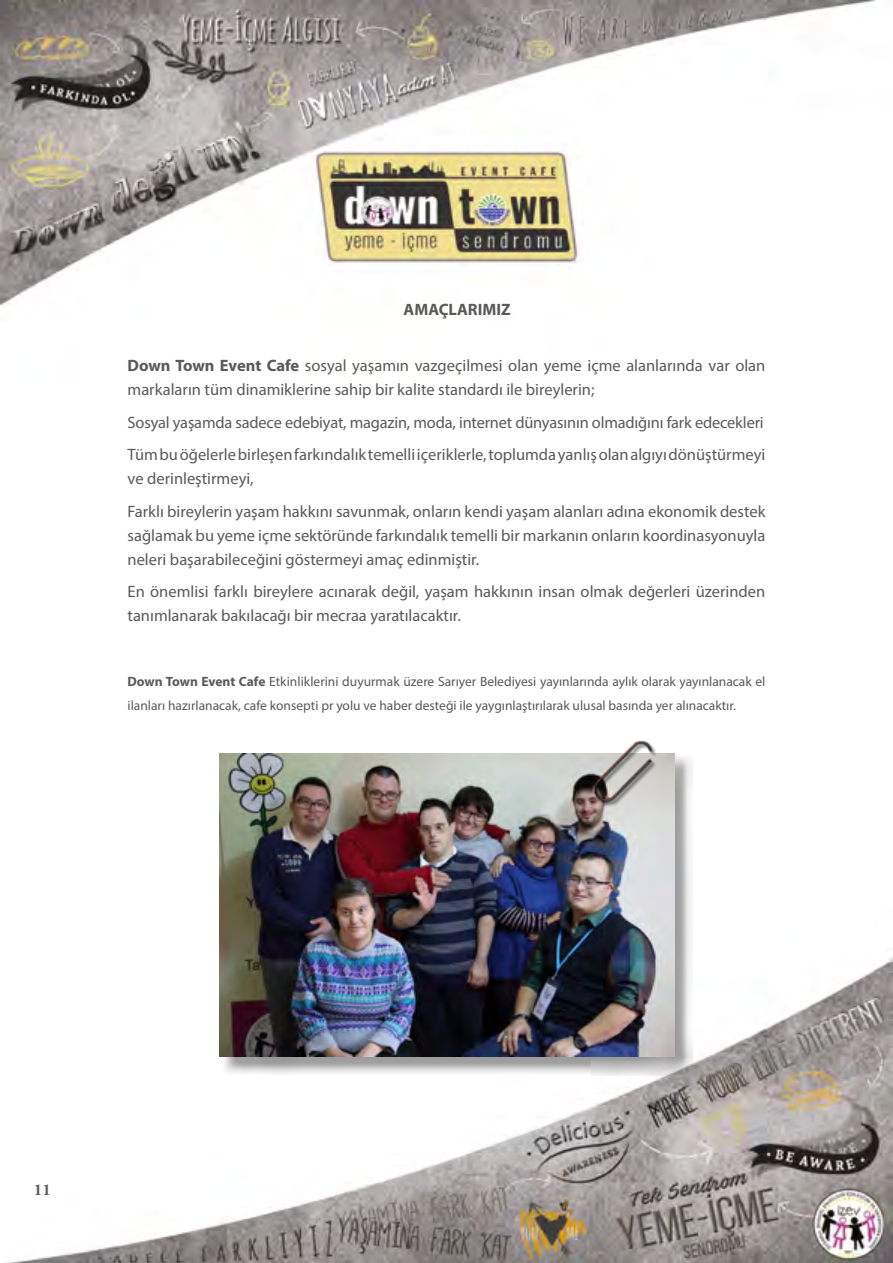
<style>
.page{position:relative;width:893px;height:1263px;background:#fff}
.page>*{position:absolute;margin:0;border:0;box-sizing:border-box;transform-origin:0 0}
.t1{font:16.5px/24px "Myriad Pro";color:#5a5a59}
.t2{font:700 16.5px "Myriad Pro";color:#5a5a59}
.t3{font:700 16.5px "Adobe Garamond Pro";color:#5a5a59}
.t4{font:13.5px/24px "Myriad Pro";color:#5a5a59}
.s1{font-weight:700}
</style>
<div class="page">
<img style="left:0;top:0;width:893px;height:1263px">
<div style="left:222px;top:756px;width:471px;height:320px;background:#000;opacity:.4"></div>
<img style="left:219px;top:754px;width:455px;height:303px">
<img style="left:587px;top:735px;width:73px;height:72px">
<p class="t2" style="left:404px;top:299px;width:109px">AMAÇLARIMIZ</p>
<p class="t1" style="left:128px;top:354px;width:639px"><span class="s1">Down Town Event Cafe</span> sosyal yaşamın vazgeçilmesi olan yeme içme alanlarında var olan markaların tüm dinamiklerine sahip bir kalite standardı ile bireylerin;</p>
<p class="t1" style="left:128px;top:406px;width:639px;line-height:32.5px">Sosyal yaşamda sadece edebiyat, magazin, moda, internet dünyasının olmadığını fark edecekleri<br>Tüm bu öğelerle birleşen farkındalık temelli içeriklerle, toplumda yanlış olan algıyı dönüştürmeyi</p>
<p class="t1" style="left:128px;top:462px;width:639px;line-height:32.5px">ve derinleştirmeyi,<br>Farklı bireylerin yaşam hakkını savunmak, onların kendi yaşam alanları adına ekonomik destek</p>
<p class="t1" style="left:128px;top:523px;width:639px">sağlamak bu yeme içme sektöründe farkındalık temelli bir markanın onların koordinasyonuyla neleri başarabileceğini göstermeyi amaç edinmiştir.</p>
<p class="t1" style="left:128px;top:580px;width:639px">En önemlisi farklı bireylere acınarak değil, yaşam hakkının insan olmak değerleri üzerinden tanımlanarak bakılacağı bir mecraa yaratılacaktır.</p>
<p class="t4" style="left:128px;top:670px;width:639px"><span class="s1">Down Town Event Cafe</span> Etkinliklerini duyurmak üzere Sarıyer Belediyesi yayınlarında aylık olarak yayınlanacak el ilanları hazırlanacak, cafe konsepti pr yolu ve haber desteği ile yaygınlaştırılarak ulusal basında yer alınacaktır.</p>
<p class="t3" style="left:34px;top:1180px;width:19px">11</p>
</div>
